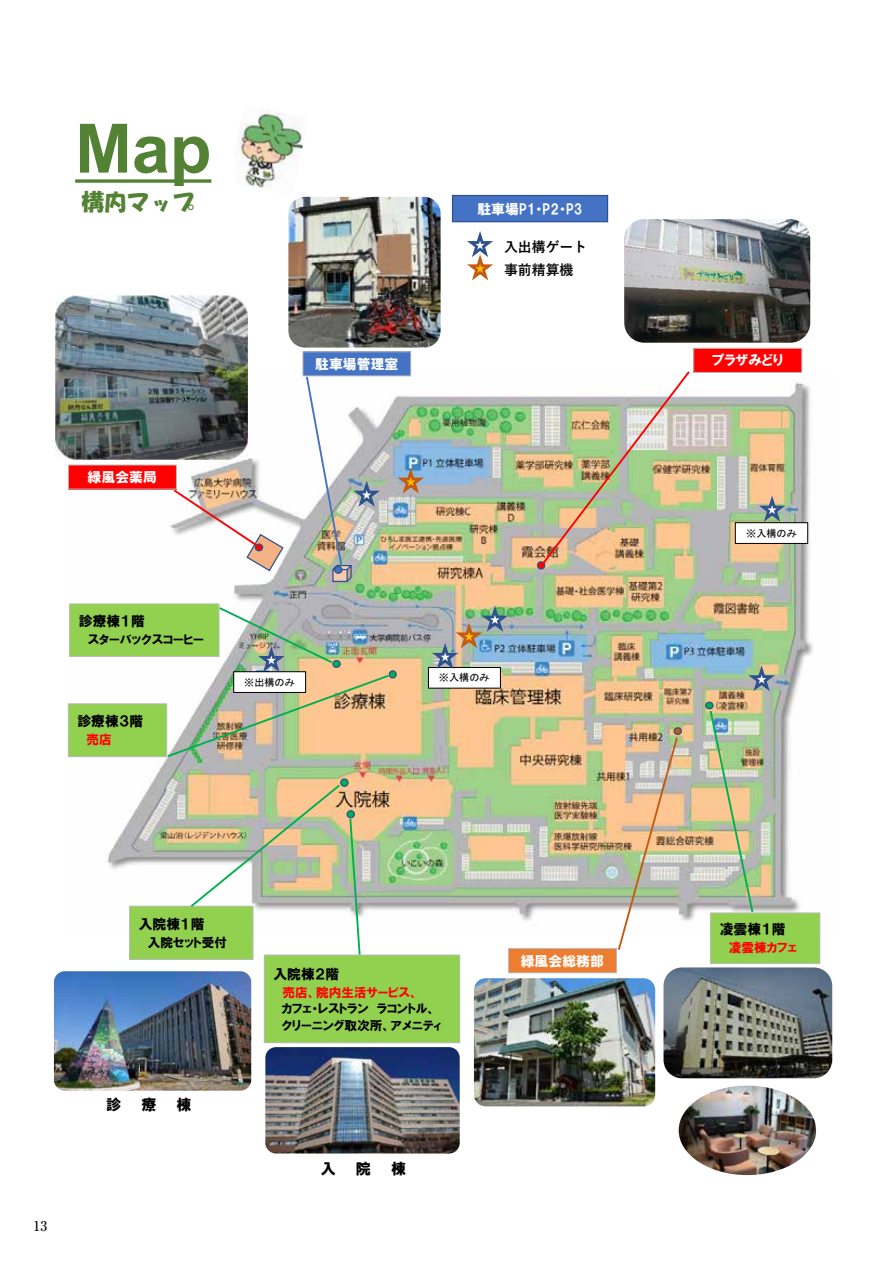
<style>
.page{position:relative;width:893px;height:1263px;background:#fff}
.page>*{position:absolute;margin:0;border:0;box-sizing:border-box;transform-origin:0 0}
.t1{font:700 68.1px "Arial";color:#548235}
.t2{font:22.8px "HGS Soei Kakupoptai";color:#548235}
.t3{font:15.15px "HGP Soei Kakugothic UB";color:#000}
.t4{font:13.8px "HGP Soei Kakugothic UB";color:#fff}
.t5{font:13.8px "HGP Soei Kakugothic UB";color:#000}
.t6{font:700 13.8px/23.1px "Yu Gothic";color:#000}
.t7{font:500 13.5px "Ryumin Pro";color:#000}
.t8{font:12.6px/16.4px "HGP Soei Kakugothic UB";color:#000}
.t9{font:12.6px "HGP Soei Kakugothic UB";color:#f00}
.t10{font:10.2px "MS P Gothic";color:#000}
</style>
<div class="page">
<img style="left:235px;top:109px;width:70px;height:79px">
<img style="left:71px;top:373px;width:750px;height:563px">
<svg style="left:348px;top:817px;width:14px;height:137px"></svg>
<div style="left:264px;top:955px;width:196px;height:88px;background:#92d050"></div>
<div style="left:264px;top:954px;width:196px;height:89px;border:1px solid #bcbcbc"></div>
<div style="left:130px;top:906px;width:123px;height:53px;background:#92d050"></div>
<div style="left:129px;top:906px;width:124px;height:54px;border:1px solid #bcbcbc"></div>
<div style="left:68px;top:704px;width:99px;height:53px;background:#92d050"></div>
<div style="left:68px;top:703px;width:99px;height:54px;border:1px solid #bcbcbc"></div>
<div style="left:70px;top:604px;width:149px;height:52px;background:#92d050"></div>
<div style="left:69px;top:603px;width:151px;height:54px;border:1px solid #bfbfbf"></div>
<div style="left:68px;top:465px;width:108px;height:24px;background:#f00"></div>
<div style="left:68px;top:464px;width:109px;height:26px;border:1px solid #bfbfbf"></div>
<div style="left:303px;top:352px;width:108px;height:24px;background:#4472c4"></div>
<div style="left:302px;top:351px;width:109px;height:25px;border:1px solid #bcbcbc"></div>
<div style="left:389px;top:671px;width:7px;height:7px;background:#00b050;border-radius:50%"></div>
<div style="left:389px;top:670px;width:8px;height:9px;border:1px solid #2f528f;border-radius:50%"></div>
<svg style="left:341px;top:779px;width:7px;height:7px"></svg>
<div style="left:340px;top:778px;width:9px;height:9px;border:1px solid #2f528f;border-radius:50%"></div>
<div style="left:537px;top:562px;width:8px;height:7px;background:#f00;border-radius:50%"></div>
<div style="left:537px;top:561px;width:8px;height:8px;border:1px solid #2f528f;border-radius:50%"></div>
<svg style="left:674px;top:728px;width:7px;height:6px"></svg>
<div style="left:673px;top:727px;width:9px;height:8px;border:1px solid #2f528f;border-radius:50%"></div>
<div style="left:347px;top:811px;width:7px;height:7px;background:#00b050;border-radius:50%"></div>
<div style="left:347px;top:810px;width:8px;height:8px;border:1px solid #2f528f;border-radius:50%"></div>
<svg style="left:189px;top:783px;width:153px;height:126px;background:#cdc7a5"></svg>
<img style="left:616px;top:735px;width:63px;height:215px">
<div style="left:452px;top:196px;width:156px;height:26px;background:#4472c4"></div>
<div style="left:452px;top:195px;width:156px;height:27px;border:1px solid #2f528f"></div>
<svg style="left:467px;top:231px;width:26px;height:50px"></svg>
<div style="left:735px;top:523px;width:73px;height:20px;background:#fff"></div>
<div style="left:735px;top:522px;width:73px;height:22px;border:1px solid #000"></div>
<div style="left:428px;top:667px;width:72px;height:21px;background:#fff"></div>
<div style="left:428px;top:667px;width:73px;height:22px;border:1px solid #000"></div>
<svg style="left:75px;top:179px;width:136px;height:4px"></svg>
<img style="left:54px;top:971px;width:197px;height:120px">
<img style="left:265px;top:1047px;width:195px;height:106px">
<img style="left:55px;top:295px;width:192px;height:164px">
<img style="left:288px;top:197px;width:153px;height:151px">
<img style="left:624px;top:219px;width:186px;height:124px">
<svg style="left:759px;top:491px;width:31px;height:33px"></svg>
<img style="left:166px;top:605px;width:225px;height:154px">
<svg style="left:749px;top:661px;width:30px;height:34px"></svg>
<svg style="left:398px;top:463px;width:30px;height:34px"></svg>
<img style="left:432px;top:601px;width:80px;height:72px">
<svg style="left:172px;top:488px;width:112px;height:84px"></svg>
<img style="left:305px;top:375px;width:79px;height:208px">
<div style="left:694px;top:348px;width:108px;height:24px;background:#f00"></div>
<div style="left:693px;top:348px;width:109px;height:25px;border:1px solid #bcbcbc"></div>
<img style="left:541px;top:371px;width:151px;height:194px">
<div style="left:508px;top:948px;width:108px;height:25px;background:#ed7d31"></div>
<div style="left:508px;top:948px;width:109px;height:25px;border:1px solid #bcbcbc"></div>
<img style="left:663px;top:967px;width:169px;height:111px">
<div style="left:706px;top:702px;width:7px;height:7px;background:#00b050;border-radius:50%"></div>
<div style="left:705px;top:702px;width:9px;height:7px;border:1px solid #2f528f;border-radius:50%"></div>
<img style="left:708px;top:709px;width:47px;height:205px">
<div style="left:711px;top:913px;width:109px;height:50px;background:#92d050"></div>
<div style="left:710px;top:912px;width:110px;height:52px;border:1px solid #bcbcbc"></div>
<img style="left:474px;top:978px;width:181px;height:128px">
<img style="left:679px;top:1085px;width:137px;height:90px">
<h1 class="t1" style="left:75px;top:101px;width:138px">Map</h1>
<h2 class="t2" style="left:81px;top:190px;width:115px">構内マップ</h2>
<p class="t4" style="left:88px;top:470px;width:71px">緑風会薬局</p>
<p class="t4" style="left:315px;top:357px;width:85px">駐車場管理室</p>
<p class="t4" style="left:477px;top:202px;width:107px">駐車場P1・P2・P3</p>
<p class="t6" style="left:504px;top:236px;width:85px">入出構ゲート事前精算機</p>
<p class="t5" style="left:79px;top:614px;width:67px">診療棟１階</p>
<p class="t8" style="left:88px;top:631px;width:117px">スターバックスコーヒー</p>
<p class="t5" style="left:77px;top:714px;width:67px">診療棟３階</p>
<p class="t9" style="left:87px;top:733px;width:27px">売店</p>
<p class="t10" style="left:244px;top:677px;width:52px">※出構のみ</p>
<p class="t10" style="left:439px;top:673px;width:52px">※入構のみ</p>
<p class="t7" style="left:34px;top:1215px;width:15px">13</p>
<p class="t5" style="left:139px;top:917px;width:67px">入院棟１階</p>
<p class="t8" style="left:148px;top:934px;width:81px">入院セット受付</p>
<p class="t3" style="left:106px;top:1097px;width:17px">診</p>
<p class="t3" style="left:141px;top:1097px;width:17px">療</p>
<p class="t3" style="left:177px;top:1097px;width:17px">棟</p>
<p class="t5" style="left:273px;top:967px;width:67px">入院棟２階</p>
<p class="t9" style="left:283px;top:986px;width:137px">売店、院内生活サービス、</p>
<p class="t8" style="left:282px;top:1000px;width:161px">カフェ・レストラン ラコントル、クリーニング取次所、アメニティ</p>
<p class="t3" style="left:321px;top:1160px;width:17px">入</p>
<p class="t3" style="left:356px;top:1160px;width:17px">院</p>
<p class="t3" style="left:391px;top:1160px;width:17px">棟</p>
<p class="t4" style="left:521px;top:954px;width:85px">緑風会総務部</p>
<p class="t4" style="left:712px;top:354px;width:72px">プラザみどり</p>
<p class="t10" style="left:746px;top:528px;width:52px">※入構のみ</p>
<p class="t5" style="left:720px;top:922px;width:67px">凌雲棟１階</p>
<p class="t9" style="left:729px;top:941px;width:69px">凌雲棟カフェ</p>
</div>
